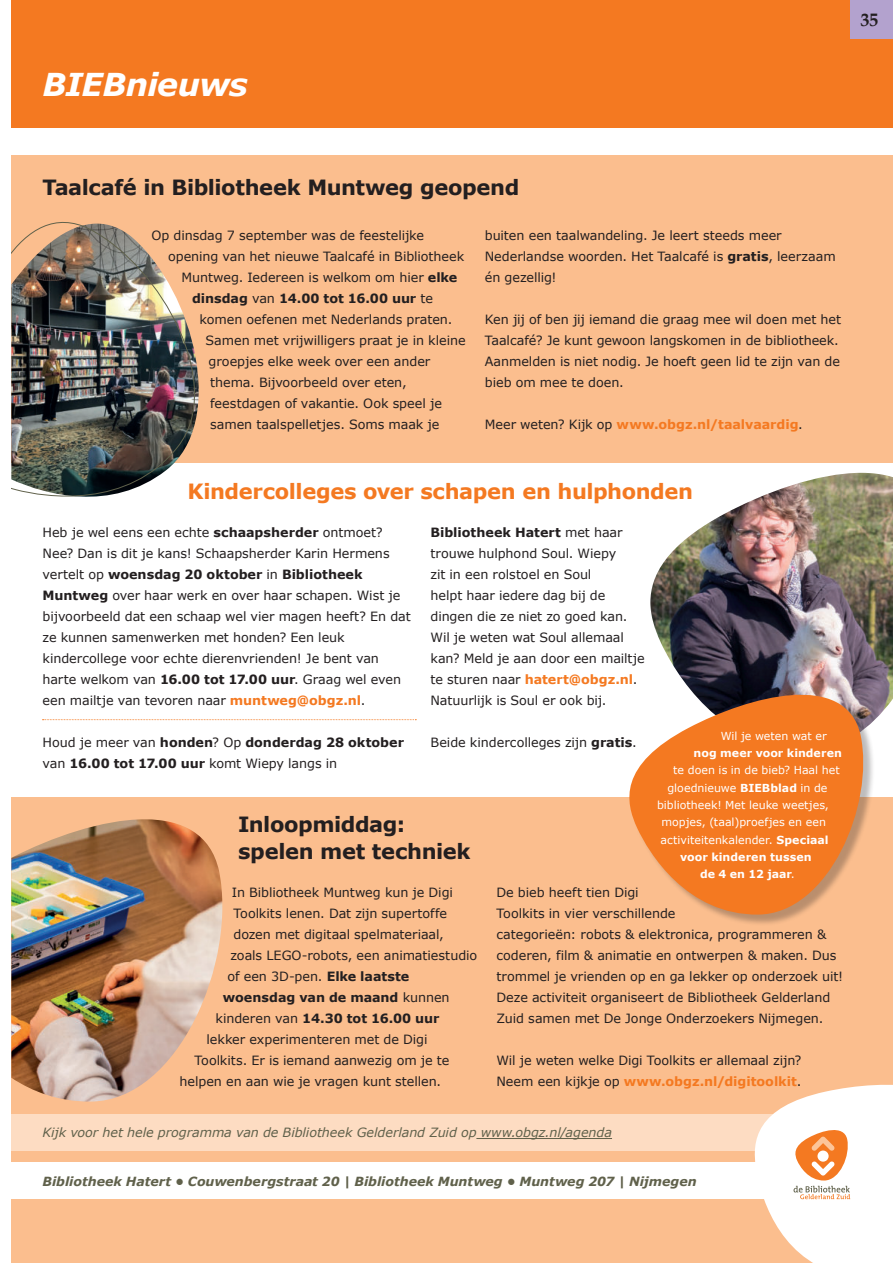
<style>
.page{position:relative;width:893px;height:1263px;background:#fff}
.page>*{position:absolute;margin:0;border:0;box-sizing:border-box;transform-origin:0 0}
.t1{font:italic 700 31.5px "Verdana";letter-spacing:-.025em;color:#fff}
.t2{font:700 21px/27px "Verdana";letter-spacing:-.02em;color:#231f20}
.t3{font:700 21px "Verdana";letter-spacing:-.02em;color:#f47921}
.t4{font:700 18px "Book Antiqua";color:#231f20}
.t5{font:12.75px/21px "Verdana";letter-spacing:-.005em;color:#231f20}
.t6{font:700 12.75px/21px "Verdana";letter-spacing:-.005em;color:#231f20}
.t7{font:italic 12.75px "Verdana";letter-spacing:-.005em;color:#60614b}
.t8{font:700 12.75px "Verdana";letter-spacing:-.005em;color:#f47921}
.t9{font:italic 700 12.6px "Verdana";letter-spacing:-.005em;color:#60614b}
.t10{font:11.1px "Verdana";color:#fff}
.t11{font:700 11.1px "Verdana";letter-spacing:.005em;color:#fff}
.s1{font-weight:700}
.s2{font-weight:400}
.s3{font-weight:400;color:#231f20}
.s4{font-weight:700;color:#f47921}
</style>
<div class="page">
<div style="left:11px;top:155px;width:882px;height:1108px;background:#fbbe8e"></div>
<div style="left:11px;top:0;width:882px;height:128px;background:#f47921"></div>
<div style="left:11px;top:1114px;width:882px;height:37px;background:#fddcc2"></div>
<div style="left:11px;top:1162px;width:882px;height:37px;background:#fff"></div>
<hr style="left:476px;top:1138px;width:136px;height:1px;background:#60614b">
<div style="left:11px;top:463px;width:882px;height:334px;background:#fff"></div>
<img style="left:11px;top:222px;width:188px;height:275px">
<img style="left:650px;top:473px;width:243px;height:247px">
<img style="left:11px;top:819px;width:212px;height:282px">
<div style="left:631px;top:696px;width:244px;height:230px;background:#231f20;opacity:.3"></div>
<svg style="left:629px;top:670px;width:246px;height:245px;fill:#f47921"></svg>
<svg style="left:43px;top:719px;width:373px;height:1px"></svg>
<svg style="left:754px;top:1084px;width:139px;height:179px"></svg>
<div style="left:850px;top:0;width:43px;height:38px;background:#b3a2ce"></div>
<h1 class="t1" style="left:43px;top:72px;width:207px">BIEBnieuws</h1>
<h3 class="t4" style="left:861px;top:13px;width:19px">35</h3>
<h2 class="t2" style="left:43px;top:175px;width:478px">Taalcafé in Bibliotheek Muntweg geopend</h2>
<p class="t5" style="left:152px;top:226px;width:274px">Op dinsdag 7 september was de feestelijke</p>
<p class="t5" style="left:168px;top:247px;width:298px">opening van het nieuwe Taalcafé in Bibliotheek</p>
<p class="t5" style="left:182px;top:268px;width:277px">Muntweg. Iedereen is welkom om hier <span class="s1">elke</span></p>
<p class="t6" style="left:192px;top:289px;width:242px">dinsdag <span class="s2">van</span> 14.00 tot 16.00 uur <span class="s2">te</span></p>
<p class="t5" style="left:200px;top:310px;width:254px">komen oefenen met Nederlands praten.</p>
<p class="t5" style="left:206px;top:331px;width:262px">Samen met vrijwilligers praat je in kleine</p>
<p class="t5" style="left:209px;top:352px;width:223px">groepjes elke week over een ander</p>
<p class="t5" style="left:210px;top:373px;width:198px">thema. Bijvoorbeeld over eten,</p>
<p class="t5" style="left:210px;top:394px;width:233px">feestdagen of vakantie. Ook speel je</p>
<p class="t5" style="left:210px;top:415px;width:231px">samen taalspelletjes. Soms maak je</p>
<p class="t5" style="left:485px;top:226px;width:352px">buiten een taalwandeling. Je leert steeds meer<br>Nederlandse woorden. Het Taalcafé is <span class="s1">gratis</span>, leerzaam én gezellig!</p>
<p class="t5" style="left:485px;top:310px;width:358px">Ken jij of ben jij iemand die graag mee wil doen met het Taalcafé? Je kunt gewoon langskomen in de bibliotheek.<br>Aanmelden is niet nodig. Je hoeft geen lid te zijn van de bieb om mee te doen.</p>
<p class="t8" style="left:485px;top:419px;width:320px"><span class="s3">Meer weten? Kijk op</span> www.obgz.nl/taalvaardig<span class="s3">.</span></p>
<h2 class="t3" style="left:187px;top:481px;width:507px">Kindercolleges over schapen en hulphonden</h2>
<p class="t5" style="left:43px;top:522px;width:370px">Heb je wel eens een echte <span class="s1">schaapsherder</span> ontmoet?<br>Nee? Dan is dit je kans! Schaapsherder Karin Hermens vertelt op <span class="s1">woensdag 20 oktober</span> in <span class="s1">Bibliotheek Muntweg</span> over haar werk en over haar schapen. Wist je bijvoorbeeld dat een schaap wel vier magen heeft? En dat ze kunnen samenwerken met honden? Een leuk kindercollege voor echte dierenvrienden! Je bent van harte welkom van <span class="s1">16.00 tot 17.00 uur</span>. Graag wel even een mailtje van tevoren naar <span class="s4">muntweg@obgz.nl</span>.</p>
<p class="t6" style="left:43px;top:732px;width:363px"><span class="s2">Houd je meer van</span> honden<span class="s2">? Op</span> donderdag 28 oktober <span class="s2">van</span> 16.00 tot 17.00 uur <span class="s2">komt Wiepy langs in</span></p>
<p class="t5" style="left:431px;top:522px;width:216px"><span class="s1">Bibliotheek Hatert</span> met haar trouwe hulphond Soul. Wiepy<br>zit in een rolstoel en Soul<br>helpt haar iedere dag bij de dingen die ze niet zo goed kan.<br>Wil je weten wat Soul allemaal kan? Meld je aan door een mailtje te sturen naar <span class="s4">hatert@obgz.nl</span>.<br>Natuurlijk is Soul er ook bij.</p>
<p class="t5" style="left:431px;top:732px;width:208px">Beide kindercolleges zijn <span class="s1">gratis</span>.</p>
<p class="t10" style="left:721px;top:730px;width:108px">Wil je weten wat er</p>
<p class="t11" style="left:693px;top:748px;width:150px">nog meer voor kinderen</p>
<p class="t10" style="left:673px;top:765px;width:168px">te doen is in de bieb? Haal het</p>
<p class="t10" style="left:667px;top:782px;width:162px">gloednieuwe <span class="s1">BIEBblad</span> in de</p>
<p class="t10" style="left:657px;top:800px;width:173px">bibliotheek! Met leuke weetjes,</p>
<p class="t10" style="left:661px;top:817px;width:166px">mopjes, (taal)proefjes en een</p>
<p class="t10" style="left:660px;top:834px;width:170px">activiteitenkalender. <span class="s1">Speciaal</span></p>
<p class="t11" style="left:680px;top:852px;width:133px">voor kinderen tussen</p>
<p class="t11" style="left:700px;top:869px;width:96px">de 4 en 12 jaar<span class="s2">.</span></p>
<h2 class="t2" style="left:238px;top:812px;width:234px">Inloopmiddag: spelen met techniek</h2>
<p class="t5" style="left:232px;top:882px;width:223px">In Bibliotheek Muntweg kun je Digi</p>
<p class="t5" style="left:233px;top:903px;width:215px">Toolkits lenen. Dat zijn supertoffe</p>
<p class="t5" style="left:233px;top:924px;width:212px">dozen met digitaal spelmateriaal,</p>
<p class="t5" style="left:230px;top:945px;width:248px">zoals LEGO-robots, een animatiestudio</p>
<p class="t5" style="left:227px;top:966px;width:183px">of een 3D-pen. <span class="s1">Elke laatste</span></p>
<p class="t6" style="left:223px;top:987px;width:228px">woensdag van de maand <span class="s2">kunnen</span></p>
<p class="t6" style="left:215px;top:1008px;width:226px"><span class="s2">kinderen van</span> 14.30 tot 16.00 uur</p>
<p class="t5" style="left:206px;top:1029px;width:223px">lekker experimenteren met de Digi</p>
<p class="t5" style="left:194px;top:1050px;width:256px">Toolkits. Er is iemand aanwezig om je te</p>
<p class="t5" style="left:179px;top:1071px;width:263px">helpen en aan wie je vragen kunt stellen.</p>
<p class="t5" style="left:496px;top:882px;width:348px">De bieb heeft tien Digi<br>Toolkits in vier verschillende<br>categorieën: robots &amp; elektronica, programmeren &amp; coderen, film &amp; animatie en ontwerpen &amp; maken. Dus trommel je vrienden op en ga lekker op onderzoek uit!<br>Deze activiteit organiseert de Bibliotheek Gelderland Zuid samen met De Jonge Onderzoekers Nijmegen.</p>
<p class="t5" style="left:496px;top:1050px;width:307px">Wil je weten welke Digi Toolkits er allemaal zijn?<br>Neem een kijkje op <span class="s4">www.obgz.nl/digitoolkit</span>.</p>
<p class="t7" style="left:43px;top:1128px;width:571px">Kijk voor het hele programma van de Bibliotheek Gelderland Zuid op www.obgz.nl/agenda</p>
<p class="t9" style="left:43px;top:1176px;width:656px">Bibliotheek Hatert • Couwenbergstraat 20 | Bibliotheek Muntweg • Muntweg 207 | Nijmegen</p>
</div>
